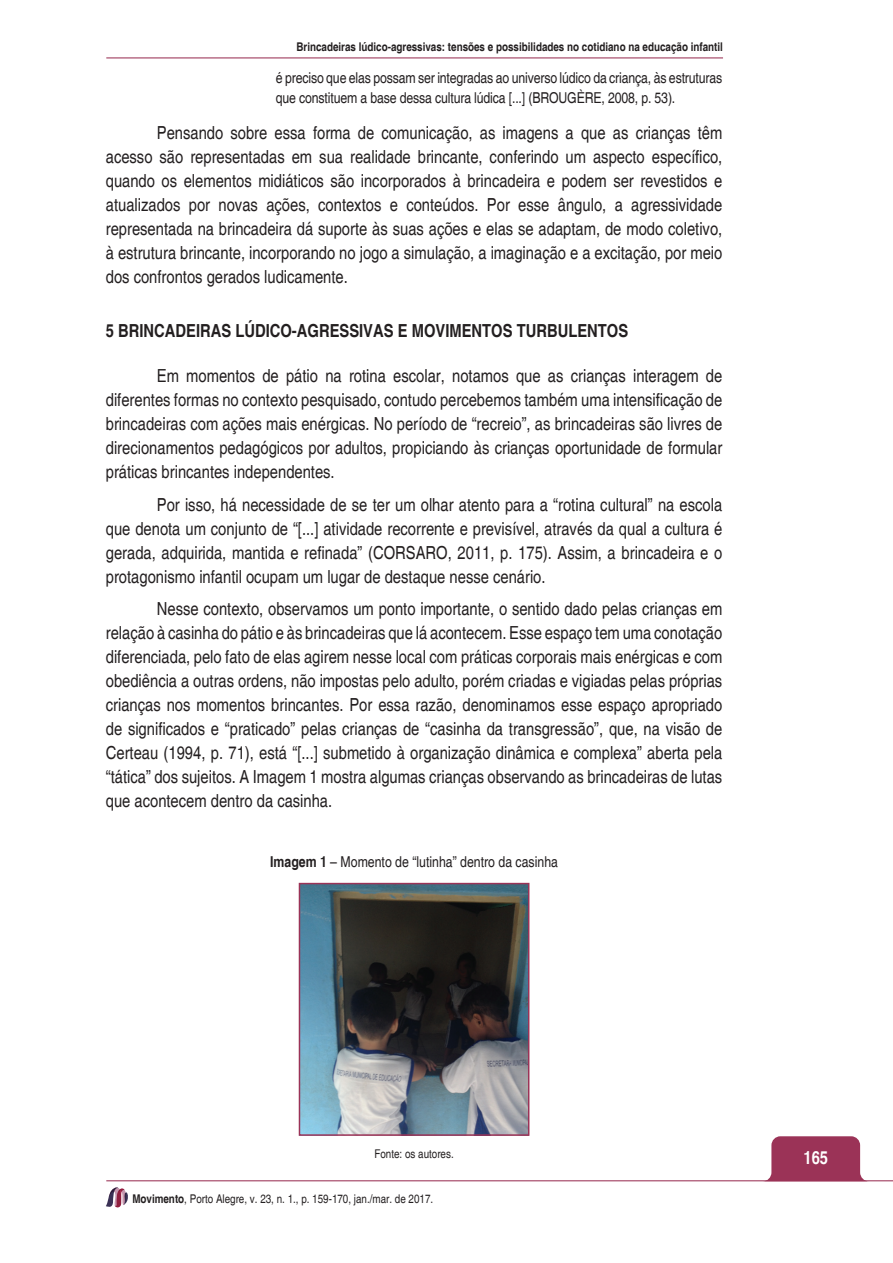
<style>
.page{position:relative;width:893px;height:1263px;background:#fff}
.page>*{position:absolute;margin:0;border:0;box-sizing:border-box;transform-origin:0 0}
.t1{font:condensed 18px/24px "Helvetica";color:#231f20;text-align:justify}
.t2{font:700 condensed 18px "Helvetica";color:#231f20}
.t3{font:700 condensed 18px "Helvetica";color:#fff}
.t4{font:condensed 15px/19.5px "Helvetica";letter-spacing:-.01em;color:#231f20}
.t5{font:700 condensed 12px "Helvetica";color:#231f20}
.t6{font:condensed 12px "Helvetica";color:#231f20}
.s1{font-weight:700}
</style>
<div class="page">
<svg style="left:767px;top:1136px;width:97px;height:44px;background:#a44667"></svg>
<svg style="left:106px;top:1187px;width:22px;height:20px"></svg>
<hr style="left:106px;top:1180px;width:787px;height:1px;background:#9b3357">
<hr style="left:106px;top:57px;width:617px;height:1px;background:#9b3357">
<img style="left:302px;top:886px;width:224px;height:247px">
<div style="left:299px;top:883px;width:230px;height:253px;border:2px solid #9b3357"></div>
<p class="t5" style="left:296px;top:40px;width:428px">Brincadeiras lúdico-agressivas: tensões e possibilidades no cotidiano na educação infantil</p>
<p class="t4" style="left:276px;top:68px;width:448px">é preciso que elas possam ser integradas ao universo lúdico da criança, às estruturas que constituem a base dessa cultura lúdica [...] (BROUGÈRE, 2008, p. 53).</p>
<p class="t1" style="left:106px;top:121px;width:618px;text-indent:51px">Pensando sobre essa forma de comunicação, as imagens a que as crianças têm acesso são representadas em sua realidade brincante, conferindo um aspecto específico, quando os elementos midiáticos são incorporados à brincadeira e podem ser revestidos e atualizados por novas ações, contextos e conteúdos. Por esse ângulo, a agressividade representada na brincadeira dá suporte às suas ações e elas se adaptam, de modo coletivo, à estrutura brincante, incorporando no jogo a simulação, a imaginação e a excitação, por meio dos confrontos gerados ludicamente.</p>
<p class="t2" style="left:106px;top:320px;width:524px">5 BRINCADEIRAS LÚDICO-AGRESSIVAS E MOVIMENTOS TURBULENTOS</p>
<p class="t1" style="left:106px;top:364px;width:618px;text-indent:51px">Em momentos de pátio na rotina escolar, notamos que as crianças interagem de diferentes formas no contexto pesquisado, contudo percebemos também uma intensificação de brincadeiras com ações mais enérgicas. No período de “recreio”, as brincadeiras são livres de direcionamentos pedagógicos por adultos, propiciando às crianças oportunidade de formular práticas brincantes independentes.</p>
<p class="t1" style="left:106px;top:493px;width:618px;text-indent:51px">Por isso, há necessidade de se ter um olhar atento para a “rotina cultural” na escola que denota um conjunto de “[...] atividade recorrente e previsível, através da qual a cultura é gerada, adquirida, mantida e refinada” (CORSARO, 2011, p. 175). Assim, a brincadeira e o protagonismo infantil ocupam um lugar de destaque nesse cenário.</p>
<p class="t1" style="left:106px;top:597px;width:618px;text-indent:51px">Nesse contexto, observamos um ponto importante, o sentido dado pelas crianças em relação à casinha do pátio e às brincadeiras que lá acontecem. Esse espaço tem uma conotação diferenciada, pelo fato de elas agirem nesse local com práticas corporais mais enérgicas e com obediência a outras ordens, não impostas pelo adulto, porém criadas e vigiadas pelas próprias crianças nos momentos brincantes. Por essa razão, denominamos esse espaço apropriado de significados e “praticado” pelas crianças de “casinha da transgressão”, que, na visão de Certeau (1994, p. 71), está “[...] submetido à organização dinâmica e complexa” aberta pela “tática” dos sujeitos. A Imagem 1 mostra algumas crianças observando as brincadeiras de lutas que acontecem dentro da casinha.</p>
<p class="t4" style="left:270px;top:852px;width:289px"><span class="s1">Imagem 1</span> – Momento de “lutinha” dentro da casinha</p>
<p class="t6" style="left:374px;top:1147px;width:81px">Fonte: os autores.</p>
<p class="t6" style="left:132px;top:1192px;width:302px"><span class="s1">Movimento</span>, Porto Alegre, v. 23, n. 1., p. 159-170, jan./mar. de 2017.</p>
<p class="t3" style="left:803px;top:1147px;width:26px">165</p>
</div>
